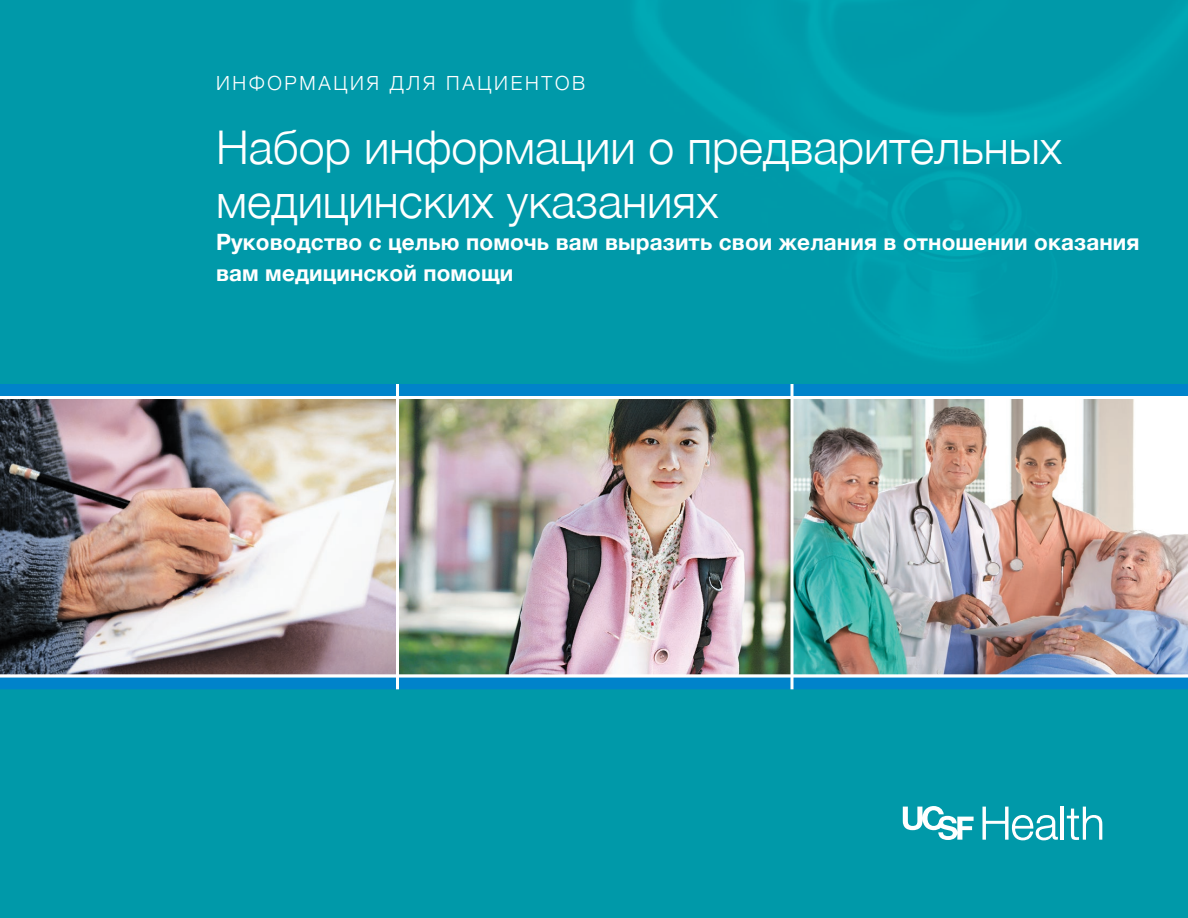
<style>
.page{position:relative;width:1188px;height:918px;background:#fff}
.page>*{position:absolute;margin:0;border:0;box-sizing:border-box;transform-origin:0 0}
.t1{font:300 46.5px/54px "Helvetica Neue";color:#fff}
.t2{font:700 22.5px/31.5px "Helvetica Neue";letter-spacing:.005em;color:#fff}
.t3{font:300 19.5px "Helvetica Neue";letter-spacing:.14em;color:#fff}
</style>
<div class="page">
<img style="left:399px;top:399px;width:391px;height:275px">
<img style="left:0;top:399px;width:396px;height:275px">
<img style="left:794px;top:399px;width:394px;height:275px">
<div style="left:0;top:0;width:1188px;height:392px;background:#0099a9"></div>
<img style="left:635px;top:0;width:553px;height:359px">
<div style="left:0;top:384px;width:1188px;height:12px;background:#0083ca"></div>
<div style="left:0;top:682px;width:1188px;height:236px;background:#0099a9"></div>
<div style="left:0;top:677px;width:1188px;height:12px;background:#0083ca"></div>
<svg style="left:790px;top:384px;width:4px;height:305px"></svg>
<hr style="left:396px;top:384px;width:3px;height:305px;background:#fff">
<svg style="left:903px;top:806px;width:71px;height:34px"></svg>
<svg style="left:983px;top:807px;width:75px;height:33px"></svg>
<hr style="left:1061px;top:807px;width:3px;height:33px;background:#fff">
<svg style="left:1067px;top:807px;width:35px;height:33px"></svg>
<p class="t3" style="left:216px;top:67px;width:371px">ИНФОРМАЦИЯ ДЛЯ ПАЦИЕНТОВ</p>
<h1 class="t1" style="left:216px;top:117px;width:848px">Набор информации о предварительных медицинских указаниях</h1>
<p class="t2" style="left:216px;top:227px;width:925px">Руководство с целью помочь вам выразить свои желания в отношении оказания вам медицинской помощи</p>
</div>
